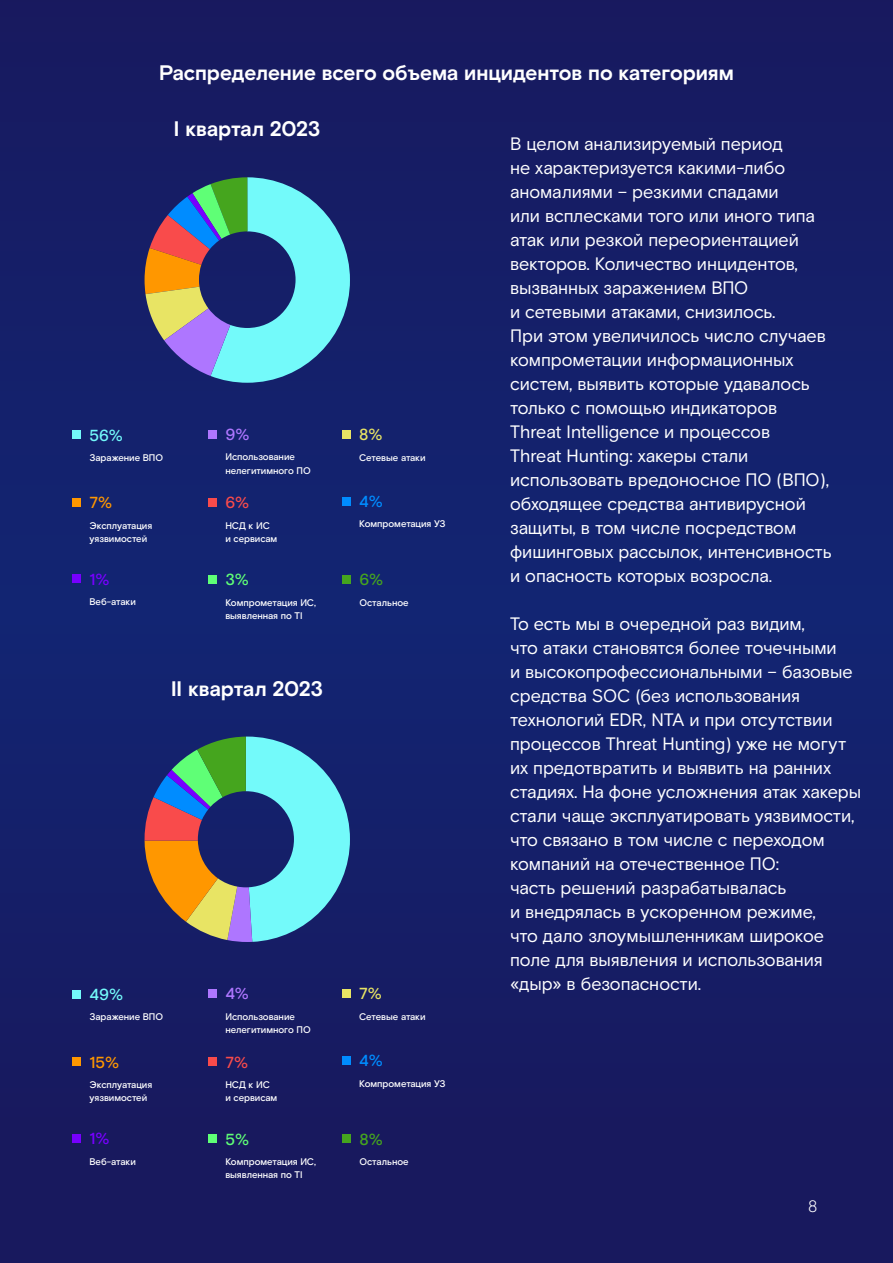
<style>
.page{position:relative;width:893px;height:1263px;background:#151e67}
.page>*{position:absolute;margin:0;border:0;box-sizing:border-box;transform-origin:0 0}
.t1{font:700 21px "Rostelecom Basis";letter-spacing:-.005em;color:#fff}
.t2{font:18px/24px "Rostelecom Basis";letter-spacing:-.005em;color:#fff}
.t3{font:300 16.5px "Rostelecom Basis";color:#fff}
.t4{font:500 16.05px "Rostelecom Basis";color:#73fafa}
.t5{font:500 16.05px "Rostelecom Basis";color:#ff9700}
.t6{font:500 16.05px "Rostelecom Basis";color:#008cff}
.t7{font:500 16.05px "Rostelecom Basis";color:#f94b4b}
.t8{font:500 16.05px "Rostelecom Basis";color:#70f}
.t9{font:500 16.05px "Rostelecom Basis";color:#ae76ff}
.t10{font:500 16.05px "Rostelecom Basis";color:#5fff76}
.t11{font:500 16.05px "Rostelecom Basis";color:#45a51e}
.t12{font:500 16.05px "Rostelecom Basis";color:#e8e464}
.t13{font:500 9.6px/13.2px "Rostelecom Basis";letter-spacing:-.005em;color:#fff}
</style>
<div class="page">
<div style="left:72px;top:430px;width:9px;height:9px;background:#73fafa"></div>
<div style="left:342px;top:497px;width:9px;height:8px;background:#008cff"></div>
<div style="left:208px;top:498px;width:9px;height:9px;background:#f94b4b"></div>
<div style="left:72px;top:574px;width:9px;height:9px;background:#70f"></div>
<div style="left:208px;top:430px;width:9px;height:8px;background:#ae76ff"></div>
<div style="left:72px;top:498px;width:9px;height:9px;background:#ff9700"></div>
<div style="left:208px;top:575px;width:9px;height:9px;background:#5fff76"></div>
<div style="left:342px;top:575px;width:9px;height:9px;background:#45a51e"></div>
<div style="left:342px;top:430px;width:9px;height:9px;background:#e8e464"></div>
<svg style="left:145px;top:177px;width:205px;height:206px"></svg>
<div style="left:72px;top:989px;width:9px;height:9px;background:#73fafa"></div>
<div style="left:342px;top:1056px;width:9px;height:9px;background:#008cff"></div>
<div style="left:208px;top:1057px;width:9px;height:9px;background:#f94b4b"></div>
<div style="left:72px;top:1133px;width:9px;height:9px;background:#70f"></div>
<div style="left:208px;top:989px;width:9px;height:9px;background:#ae76ff"></div>
<div style="left:72px;top:1057px;width:9px;height:9px;background:#ff9700"></div>
<div style="left:208px;top:1134px;width:9px;height:9px;background:#5fff76"></div>
<div style="left:342px;top:1134px;width:9px;height:9px;background:#45a51e"></div>
<div style="left:342px;top:989px;width:9px;height:9px;background:#e8e464"></div>
<svg style="left:145px;top:736px;width:205px;height:206px"></svg>
<p class="t1" style="left:159px;top:60px;width:576px">Распределение всего объема инцидентов по категориям</p>
<p class="t1" style="left:174px;top:117px;width:148px">I квартал 2023</p>
<p class="t4" style="left:90px;top:426px;width:35px">56%</p>
<p class="t13" style="left:90px;top:451px;width:75px">Заражение ВПО</p>
<p class="t9" style="left:225px;top:425px;width:26px">9%</p>
<p class="t13" style="left:225px;top:451px;width:87px">Использование нелегитимного ПО</p>
<p class="t12" style="left:359px;top:425px;width:25px">8%</p>
<p class="t13" style="left:359px;top:451px;width:68px">Сетевые атаки</p>
<p class="t5" style="left:90px;top:493px;width:24px">7%</p>
<p class="t13" style="left:90px;top:519px;width:64px">Эксплуатация уязвимостей</p>
<p class="t7" style="left:225px;top:493px;width:25px">6%</p>
<p class="t13" style="left:225px;top:519px;width:53px">НСД к ИС и сервисам</p>
<p class="t6" style="left:359px;top:492px;width:25px">4%</p>
<p class="t13" style="left:359px;top:518px;width:88px">Компрометация УЗ</p>
<p class="t8" style="left:90px;top:570px;width:22px">1%</p>
<p class="t13" style="left:90px;top:596px;width:48px">Веб-атаки</p>
<p class="t10" style="left:225px;top:570px;width:25px">3%</p>
<p class="t13" style="left:225px;top:596px;width:92px">Компрометация ИС, выявленная по TI</p>
<p class="t11" style="left:360px;top:570px;width:25px">6%</p>
<p class="t13" style="left:360px;top:596px;width:51px">Остальное</p>
<p class="t1" style="left:171px;top:676px;width:153px">II квартал 2023</p>
<p class="t4" style="left:90px;top:985px;width:35px">49%</p>
<p class="t13" style="left:90px;top:1011px;width:75px">Заражение ВПО</p>
<p class="t9" style="left:225px;top:984px;width:25px">4%</p>
<p class="t13" style="left:225px;top:1010px;width:87px">Использование нелегитимного ПО</p>
<p class="t12" style="left:359px;top:984px;width:24px">7%</p>
<p class="t13" style="left:359px;top:1010px;width:68px">Сетевые атаки</p>
<p class="t2" style="left:510px;top:132px;width:323px">В целом анализируемый период<br>не характеризуется какими-либо аномалиями – резкими спадами<br>или всплесками того или иного типа атак или резкой переориентацией векторов. Количество инцидентов, вызванных заражением ВПО<br>и сетевыми атаками, снизилось.<br>При этом увеличилось число случаев компрометации информационных систем, выявить которые удавалось только с помощью индикаторов<br>Threat Intelligence и процессов<br>Threat Hunting: хакеры стали использовать вредоносное ПО (ВПО), обходящее средства антивирусной защиты, в том числе посредством фишинговых рассылок, интенсивность и опасность которых возросла.</p>
<p class="t2" style="left:510px;top:612px;width:353px">То есть мы в очередной раз видим,<br>что атаки становятся более точечными<br>и высокопрофессиональными – базовые средства SOC (без использования технологий EDR, NTA и при отсутствии процессов Threat Hunting) уже не могут их предотвратить и выявить на ранних стадиях. На фоне усложнения атак хакеры стали чаще эксплуатировать уязвимости, что связано в том числе с переходом компаний на отечественное ПО:<br>часть решений разрабатывалась<br>и внедрялась в ускоренном режиме,<br>что дало злоумышленникам широкое поле для выявления и использования «дыр» в безопасности.</p>
<p class="t5" style="left:90px;top:1052px;width:31px">15%</p>
<p class="t13" style="left:90px;top:1078px;width:64px">Эксплуатация уязвимостей</p>
<p class="t7" style="left:225px;top:1052px;width:24px">7%</p>
<p class="t13" style="left:225px;top:1078px;width:53px">НСД к ИС и сервисам</p>
<p class="t6" style="left:359px;top:1051px;width:25px">4%</p>
<p class="t13" style="left:359px;top:1077px;width:88px">Компрометация УЗ</p>
<p class="t8" style="left:90px;top:1129px;width:22px">1%</p>
<p class="t13" style="left:90px;top:1155px;width:48px">Веб-атаки</p>
<p class="t10" style="left:225px;top:1130px;width:25px">5%</p>
<p class="t13" style="left:225px;top:1155px;width:92px">Компрометация ИС, выявленная по TI</p>
<p class="t11" style="left:360px;top:1130px;width:25px">8%</p>
<p class="t13" style="left:360px;top:1155px;width:51px">Остальное</p>
<p class="t3" style="left:808px;top:1196px;width:11px">8</p>
</div>
